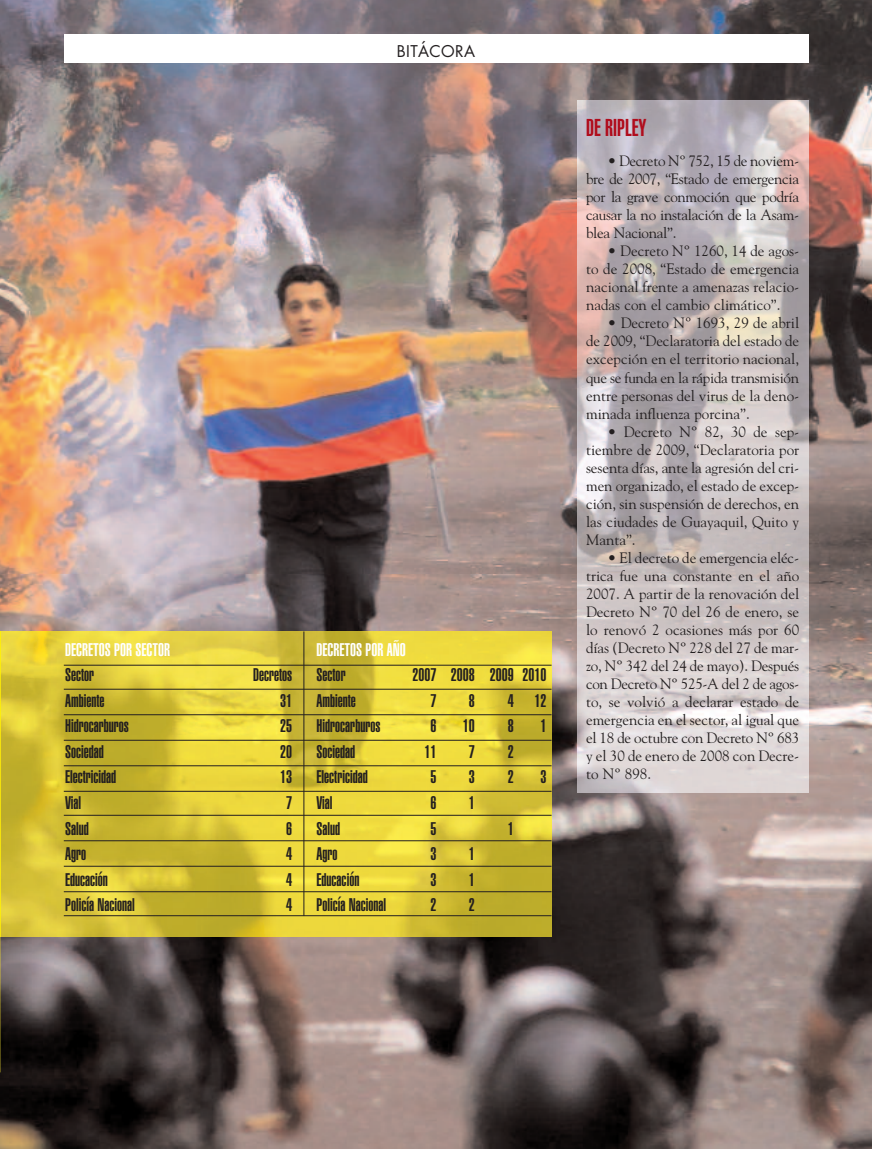
<style>
.page{position:relative;width:872px;height:1149px;background:#fff}
.page>*{position:absolute;margin:0;border:0;box-sizing:border-box;transform-origin:0 0}
.t1{font:900 extra-condensed 24px "Helvetica";color:#b00d1d}
.t2{font:900 extra-condensed 18px "Helvetica";color:#231f20}
.t3{font:900 extra-condensed 18px "Helvetica";color:#fff}
.t4{font:15.75px "Futura";letter-spacing:.025em;color:#231f20}
.t5{font:15px/18px "Goudy Std";color:#231f20;text-align:justify}
</style>
<div class="page">
<img style="left:0;top:0;width:872px;height:1148px">
<div style="left:64px;top:34px;width:744px;height:29px;background:#fff"></div>
<img style="left:577px;top:100px;width:231px;height:692px">
<img style="left:1px;top:631px;width:550px;height:305px">
<img style="left:0;top:631px;width:1px;height:440px">
<hr style="left:64px;top:664px;width:487px;height:1px;background:#231f20">
<hr style="left:64px;top:688px;width:487px;height:1px;background:#231f20">
<hr style="left:64px;top:714px;width:487px;height:1px;background:#231f20">
<hr style="left:64px;top:739px;width:487px;height:1px;background:#231f20">
<hr style="left:64px;top:765px;width:487px;height:1px;background:#231f20">
<hr style="left:64px;top:790px;width:487px;height:1px;background:#231f20">
<hr style="left:64px;top:814px;width:487px;height:1px;background:#231f20">
<hr style="left:64px;top:840px;width:487px;height:1px;background:#231f20">
<hr style="left:64px;top:865px;width:487px;height:1px;background:#231f20">
<hr style="left:64px;top:891px;width:487px;height:1px;background:#231f20">
<hr style="left:64px;top:915px;width:487px;height:1px;background:#231f20">
<hr style="left:304px;top:631px;width:1px;height:284px;background:#231f20">
<p class="t4" style="left:397px;top:44px;width:80px">BITÁCORA</p>
<p class="t3" style="left:65px;top:643px;width:106px">DECRETOS POR SECTOR</p>
<p class="t2" style="left:65px;top:668px;width:31px">Sector</p>
<p class="t2" style="left:253px;top:668px;width:41px">Decretos</p>
<p class="t2" style="left:65px;top:694px;width:41px">Ambiente</p>
<p class="t2" style="left:280px;top:694px;width:13px">31</p>
<p class="t2" style="left:65px;top:719px;width:65px">Hidrocarburos</p>
<p class="t2" style="left:280px;top:719px;width:13px">25</p>
<p class="t2" style="left:65px;top:745px;width:40px">Sociedad</p>
<p class="t2" style="left:280px;top:745px;width:13px">20</p>
<p class="t2" style="left:65px;top:770px;width:52px">Electricidad</p>
<p class="t2" style="left:280px;top:770px;width:13px">13</p>
<p class="t2" style="left:65px;top:796px;width:17px">Vial</p>
<p class="t2" style="left:286px;top:796px;width:7px">7</p>
<p class="t2" style="left:65px;top:821px;width:25px">Salud</p>
<p class="t2" style="left:286px;top:821px;width:7px">6</p>
<p class="t2" style="left:65px;top:847px;width:22px">Agro</p>
<p class="t2" style="left:286px;top:847px;width:7px">4</p>
<p class="t2" style="left:65px;top:872px;width:44px">Educación</p>
<p class="t2" style="left:286px;top:872px;width:7px">4</p>
<p class="t2" style="left:65px;top:898px;width:71px">Policía Nacional</p>
<p class="t2" style="left:286px;top:898px;width:7px">4</p>
<p class="t3" style="left:317px;top:643px;width:91px">DECRETOS POR AÑO</p>
<p class="t2" style="left:317px;top:668px;width:31px">Sector</p>
<p class="t2" style="left:412px;top:668px;width:135px">2007 2008 2009 2010</p>
<p class="t2" style="left:317px;top:694px;width:41px">Ambiente</p>
<p class="t2" style="left:430px;top:694px;width:7px">7</p>
<p class="t2" style="left:469px;top:694px;width:7px">8</p>
<p class="t2" style="left:508px;top:694px;width:40px">4 12</p>
<p class="t2" style="left:317px;top:719px;width:65px">Hidrocarburos</p>
<p class="t2" style="left:430px;top:719px;width:7px">6</p>
<p class="t2" style="left:463px;top:719px;width:13px">10</p>
<p class="t2" style="left:508px;top:719px;width:7px">8</p>
<p class="t2" style="left:540px;top:719px;width:7px">1</p>
<p class="t2" style="left:317px;top:745px;width:40px">Sociedad</p>
<p class="t2" style="left:424px;top:745px;width:13px">11</p>
<p class="t2" style="left:469px;top:745px;width:7px">7</p>
<p class="t2" style="left:508px;top:745px;width:7px">2</p>
<p class="t2" style="left:317px;top:770px;width:53px">Electricidad</p>
<p class="t2" style="left:430px;top:770px;width:7px">5</p>
<p class="t2" style="left:469px;top:770px;width:7px">3</p>
<p class="t2" style="left:508px;top:770px;width:7px">2</p>
<p class="t2" style="left:540px;top:770px;width:7px">3</p>
<p class="t2" style="left:317px;top:796px;width:17px">Vial</p>
<p class="t2" style="left:430px;top:796px;width:7px">6</p>
<p class="t2" style="left:469px;top:796px;width:7px">1</p>
<p class="t2" style="left:317px;top:821px;width:25px">Salud</p>
<p class="t2" style="left:430px;top:821px;width:7px">5</p>
<p class="t2" style="left:508px;top:821px;width:7px">1</p>
<p class="t2" style="left:317px;top:847px;width:22px">Agro</p>
<p class="t2" style="left:430px;top:847px;width:7px">3</p>
<p class="t2" style="left:469px;top:847px;width:7px">1</p>
<p class="t2" style="left:317px;top:872px;width:44px">Educación</p>
<p class="t2" style="left:430px;top:872px;width:7px">3</p>
<p class="t2" style="left:469px;top:872px;width:7px">1</p>
<p class="t2" style="left:317px;top:898px;width:71px">Policía Nacional</p>
<p class="t2" style="left:430px;top:898px;width:7px">2</p>
<p class="t2" style="left:469px;top:898px;width:7px">2</p>
<h1 class="t1" style="left:586px;top:119px;width:62px">DE RIPLEY</h1>
<p class="t5" style="left:586px;top:152px;width:215px;text-indent:21px">• Decreto Nº 752, 15 de noviem&shy;bre de 2007, “Estado de emergencia por la grave conmoción que podría causar la no instalación de la Asam&shy;blea Nacional”.</p>
<p class="t5" style="left:586px;top:242px;width:215px;text-indent:21px">• Decreto Nº 1260, 14 de agos&shy;to de 2008, “Estado de emergencia nacional frente a amenazas relacio&shy;nadas con el cambio climático”.</p>
<p class="t5" style="left:586px;top:314px;width:215px;text-indent:21px">• Decreto Nº 1693, 29 de abril de 2009, “Declaratoria del estado de excepción en el territorio nacional, que se funda en la rápida transmisión entre personas del virus de la deno&shy;minada influenza porcina”.</p>
<p class="t5" style="left:586px;top:422px;width:215px;text-indent:21px">• Decreto Nº 82, 30 de sep&shy;tiembre de 2009, “Declaratoria por sesenta días, ante la agresión del cri&shy;men organizado, el estado de excep&shy;ción, sin suspensión de derechos, en las ciudades de Guayaquil, Quito y Manta”.</p>
<p class="t5" style="left:586px;top:548px;width:215px;text-indent:21px">• El decreto de emergencia eléc&shy;trica fue una constante en el año 2007. A partir de la renovación del Decreto Nº 70 del 26 de enero, se lo renovó 2 ocasiones más por 60 días (Decreto Nº 228 del 27 de mar&shy;zo, Nº 342 del 24 de mayo). Después con Decreto Nº 525-A del 2 de agos&shy;to, se volvió a declarar estado de emergencia en el sector, al igual que el 18 de octubre con Decreto Nº 683 y el 30 de enero de 2008 con Decre&shy;to Nº 898.</p>
</div>
